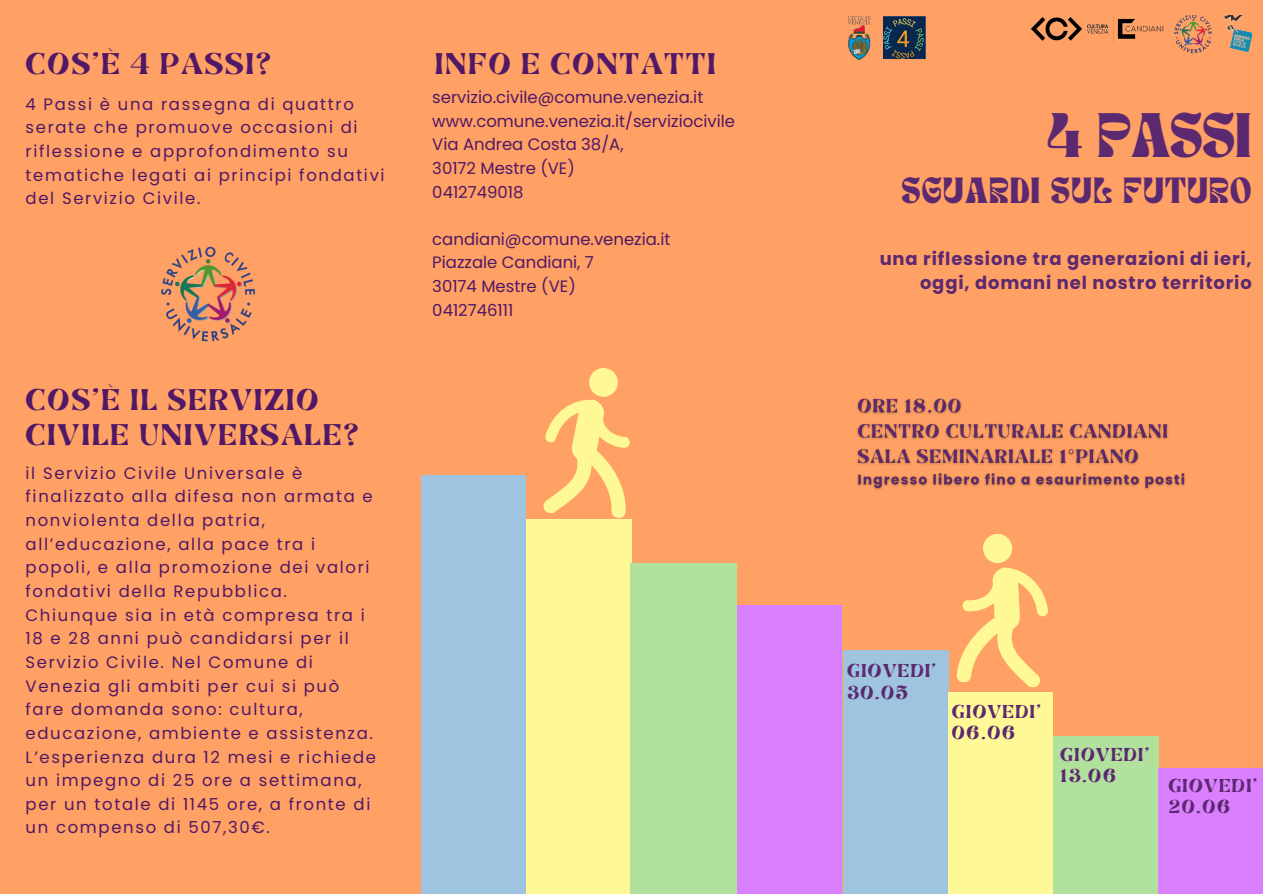
<style>
.page{position:relative;width:1263px;height:894px;background:#fff}
.page>*{position:absolute;margin:0;border:0;box-sizing:border-box;transform-origin:0 0}
.t1{font:43.8px "TANNIMBUS";color:#5c2970}
.t2{font:25.5px "TANNIMBUS";letter-spacing:.045em;color:#5c2970}
.t3{font:24px/34.8px "Brasika Display";letter-spacing:.1em;color:#501866}
.t4{font:700 18px/24.8px "Poppins";letter-spacing:.045em;color:#5c2970;text-align:right}
.t5{font:16.5px/23.7px "Poppins";letter-spacing:.1em;color:#501866}
.t6{font:16.5px/23.7px "Poppins";color:#501866}
.t7{font:15px/21.3px "Brasika Display";letter-spacing:.1em;color:#5c2970}
</style>
<div class="page">
<div style="left:0;top:0;width:1263px;height:893px;background:#ffa064"></div>
<img style="left:161px;top:246px;width:94px;height:96px">
<div style="left:1052px;top:735px;width:106px;height:158px;background:#b2e19e"></div>
<div style="left:843px;top:650px;width:105px;height:243px;background:#9ec4df"></div>
<div style="left:1158px;top:767px;width:105px;height:126px;background:#da80ff"></div>
<div style="left:948px;top:692px;width:105px;height:201px;background:#fff896"></div>
<svg style="left:956px;top:534px;width:92px;height:154px"></svg>
<img style="left:857px;top:398px;width:329px;height:92px">
<div style="left:421px;top:475px;width:105px;height:418px;background:#9ec4df"></div>
<div style="left:737px;top:605px;width:105px;height:288px;background:#da80ff"></div>
<svg style="left:543px;top:368px;width:87px;height:150px"></svg>
<div style="left:526px;top:518px;width:105px;height:375px;background:#fff896"></div>
<div style="left:631px;top:563px;width:106px;height:330px;background:#b2e19e"></div>
<img style="left:1225px;top:15px;width:27px;height:36px">
<img style="left:1174px;top:15px;width:38px;height:38px">
<img style="left:1030px;top:17px;width:134px;height:26px">
<img style="left:883px;top:16px;width:42px;height:43px">
<img style="left:847px;top:16px;width:24px;height:44px">
<h4 class="t3" style="left:26px;top:47px;width:247px">COS’È 4 PASSI?</h4>
<h4 class="t5" style="left:26px;top:92px;width:361px">4 Passi è una rassegna di quattro serate che promuove occasioni di riflessione e approfondimento su tematiche legati ai principi fondativi del Servizio Civile.</h4>
<h2 class="t3" style="left:26px;top:383px;width:334px">COS’È IL SERVIZIO<br>CIVILE UNIVERSALE?</h2>
<h4 class="t5" style="left:26px;top:461px;width:352px">il Servizio Civile Universale è finalizzato alla difesa non armata e nonviolenta della patria, all’educazione, alla pace tra i popoli, e alla promozione dei valori fondativi della Repubblica.<br>Chiunque sia in età compresa tra i<br>18 e 28 anni può candidarsi per il<br>Servizio Civile. Nel Comune di<br>Venezia gli ambiti per cui si può fare domanda sono: cultura, educazione, ambiente e assistenza.<br>L’esperienza dura 12 mesi e richiede un impegno di 25 ore a settimana, per un totale di 1145 ore, a fronte di un compenso di 507,30€.</h4>
<h4 class="t3" style="left:435px;top:47px;width:282px">INFO E CONTATTI</h4>
<p class="t6" style="left:432px;top:85px;width:304px">servizio.civile@comune.venezia.it www.comune.venezia.it/serviziocivile<br>Via Andrea Costa 38/A,<br>30172 Mestre (VE)<br>0412749018</p>
<h2 class="t6" style="left:432px;top:227px;width:240px">candiani@comune.venezia.it<br>Piazzale Candiani, 7<br>30174 Mestre (VE)<br>0412746111</h2>
<p class="t1" style="left:1046px;top:111px;width:206px">4 PASSI</p>
<h2 class="t2" style="left:902px;top:176px;width:351px">SGUARDI SUL FUTURO</h2>
<p class="t4" style="left:880px;top:246px;width:374px">una riflessione tra generazioni di ieri, oggi, domani nel nostro territorio</p>
<p class="t7" style="left:847px;top:661px;width:90px">GIOVEDI’<br>30.05</p>
<p class="t7" style="left:952px;top:701px;width:90px">GIOVEDI’<br>06.06</p>
<p class="t7" style="left:1060px;top:744px;width:90px">GIOVEDI'<br>13.06</p>
<p class="t7" style="left:1168px;top:775px;width:90px">GIOVEDI’<br>20.06</p>
</div>
